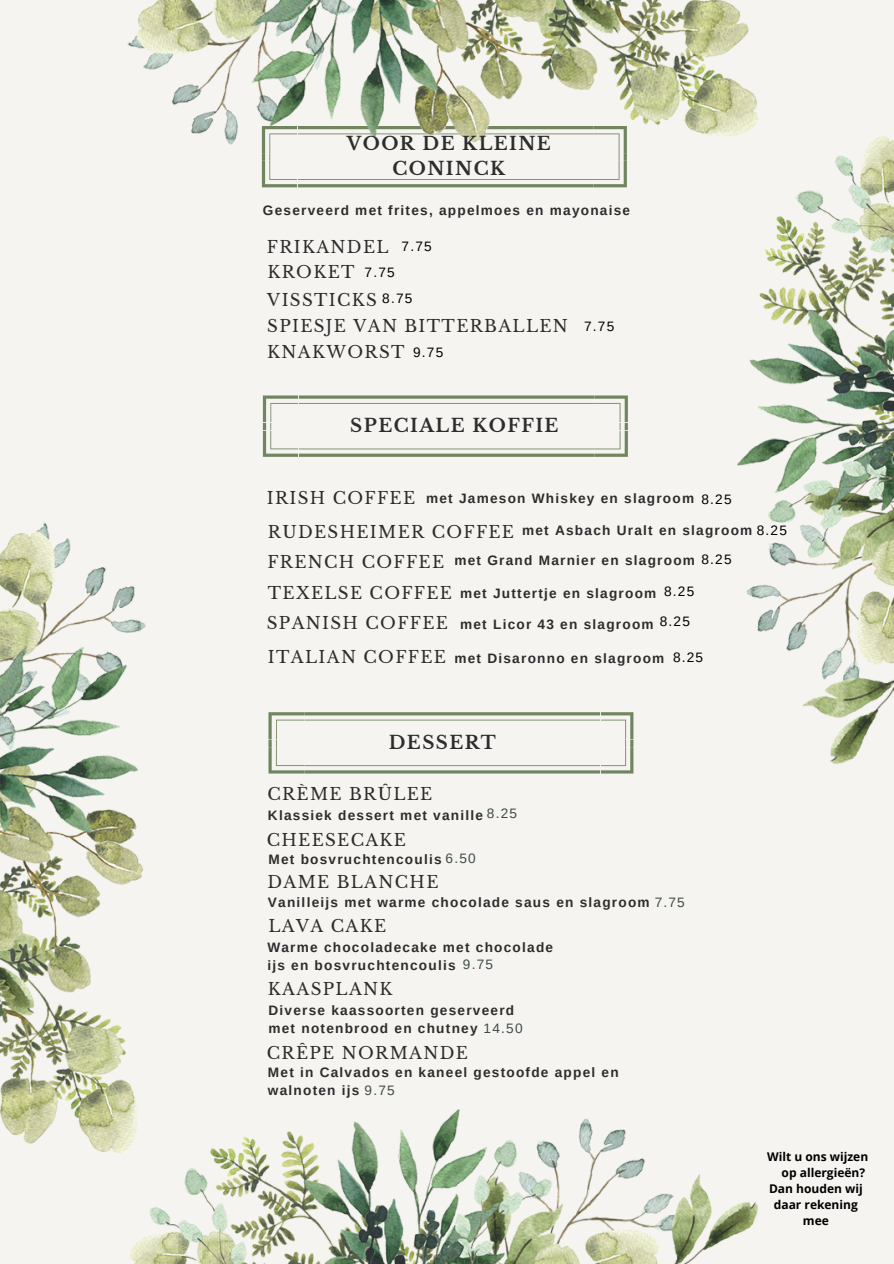
<style>
.page{position:relative;width:894px;height:1264px;background:#fff}
.page>*{position:absolute;margin:0;border:0;box-sizing:border-box;transform-origin:0 0}
.t1{font:700 18.15px/24.8px "Libre Baskerville";letter-spacing:.08em;color:#2d2d2d;text-align:center}
.t2{font:16.65px/33.8px "Libre Baskerville";letter-spacing:.08em;color:#2d2d2d}
.t3{font:700 13.65px/18px "Arimo";letter-spacing:.09em;color:#2d2d2d}
.t4{font:13.65px "Arimo";letter-spacing:.09em;color:#000}
.t5{font:700 12px "Open Sans";color:#000}
.s1{font-family:"Arimo";font-size:13.65px;color:#000}
.s2{font-weight:400;color:#000}
.s3{font-weight:400;color:#404b49}
</style>
<div class="page">
<div style="left:0;top:0;width:893px;height:1263px;background:#f5f4f1"></div>
<svg style="left:262px;top:146px;width:364px;height:41px"></svg>
<svg style="left:268px;top:712px;width:365px;height:61px"></svg>
<img style="left:127px;top:0;width:631px;height:146px">
<svg style="left:263px;top:395px;width:364px;height:61px"></svg>
<img style="left:130px;top:1109px;width:628px;height:154px">
<img style="left:0;top:522px;width:146px;height:640px">
<img style="left:737px;top:134px;width:156px;height:630px">
<h1 class="t1" style="left:346px;top:131px;width:206px">VOOR DE KLEINE<br>CONINCK</h1>
<p class="t3" style="left:263px;top:201px;width:368px">Geserveerd met frites, appelmoes en mayonaise</p>
<p class="t2" style="left:267px;top:230px;width:166px">FRIKANDEL <span class="s1">7.75</span></p>
<p class="t4" style="left:364px;top:265px;width:32px">7.75</p>
<p class="t2" style="left:267px;top:255px;width:89px">KROKET</p>
<p class="t2" style="left:267px;top:283px;width:147px">VISSTICKS <sup>8.75</sup></p>
<p class="t2" style="left:267px;top:309px;width:302px">SPIESJE VAN BITTERBALLEN</p>
<p class="t2" style="left:267px;top:335px;width:139px">KNAKWORST</p>
<p class="t4" style="left:413px;top:344px;width:32px">9.75</p>
<p class="t4" style="left:584px;top:318px;width:32px">7.75</p>
<h1 class="t1" style="left:350px;top:413px;width:210px">SPECIALE KOFFIE</h1>
<p class="t2" style="left:267px;top:481px;width:249px">IRISH COFFEE<br>RUDESHEIMER COFFEE</p>
<p class="t3" style="left:426px;top:489px;width:269px">met Jameson Whiskey en slagroom</p>
<p class="t3" style="left:522px;top:521px;width:266px">met Asbach Uralt en slagroom <span class="s2">8.25</span></p>
<p class="t3" style="left:454px;top:551px;width:242px">met Grand Marnier en slagroom</p>
<p class="t3" style="left:460px;top:584px;width:198px">met Juttertje en slagroom</p>
<p class="t3" style="left:460px;top:614px;width:195px">met Licor 43 en slagroom</p>
<p class="t3" style="left:454px;top:649px;width:211px">met Disaronno en slagroom</p>
<p class="t4" style="left:701px;top:492px;width:32px">8.25</p>
<p class="t4" style="left:701px;top:551px;width:32px">8.25</p>
<p class="t2" style="left:267px;top:545px;width:178px">FRENCH COFFEE</p>
<p class="t2" style="left:268px;top:576px;width:185px">TEXELSE COFFEE</p>
<p class="t4" style="left:663px;top:583px;width:32px">8.25</p>
<p class="t4" style="left:659px;top:614px;width:32px">8.25</p>
<p class="t4" style="left:672px;top:649px;width:32px">8.25</p>
<p class="t2" style="left:267px;top:606px;width:182px">SPANISH COFFEE<br>ITALIAN COFFEE</p>
<h1 class="t1" style="left:388px;top:730px;width:109px">DESSERT</h1>
<p class="t2" style="left:267px;top:777px;width:166px">CRÈME BRÛLEE</p>
<p class="t3" style="left:268px;top:806px;width:251px">Klassiek dessert met vanille <sup>8.25</sup></p>
<p class="t3" style="left:268px;top:850px;width:209px">Met bosvruchtencoulis <span class="s3">6.50</span></p>
<p class="t2" style="left:267px;top:865px;width:172px">DAME BLANCHE</p>
<p class="t2" style="left:267px;top:822px;width:141px">CHEESECAKE</p>
<p class="t3" style="left:268px;top:893px;width:418px">Vanilleijs met warme chocolade saus en slagroom <span class="s3">7.75</span></p>
<p class="t2" style="left:268px;top:909px;width:119px">LAVA CAKE</p>
<p class="t3" style="left:267px;top:938px;width:287px">Warme chocoladecake met chocolade ijs en bosvruchtencoulis <span class="s3">9.75</span></p>
<p class="t2" style="left:268px;top:972px;width:126px">KAASPLANK</p>
<p class="t3" style="left:268px;top:1000px;width:247px">Diverse kaassoorten geserveerd</p>
<p class="t3" style="left:268px;top:1018px;width:256px">met notenbrood en chutney <span class="s3">14.50</span></p>
<p class="t2" style="left:267px;top:1036px;width:203px">CRÊPE NORMANDE</p>
<p class="t3" style="left:268px;top:1063px;width:352px">Met in Calvados en kaneel gestoofde appel en walnoten ijs <span class="s3">9.75</span></p>
<p class="t5" style="left:766px;top:1147px;width:103px">Wilt u ons wijzen</p>
<p class="t5" style="left:781px;top:1163px;width:85px">op allergieën?</p>
<p class="t5" style="left:768px;top:1179px;width:95px">Dan houden wij</p>
<p class="t5" style="left:773px;top:1195px;width:85px">daar rekening</p>
<p class="t5" style="left:802px;top:1211px;width:27px">mee</p>
</div>
